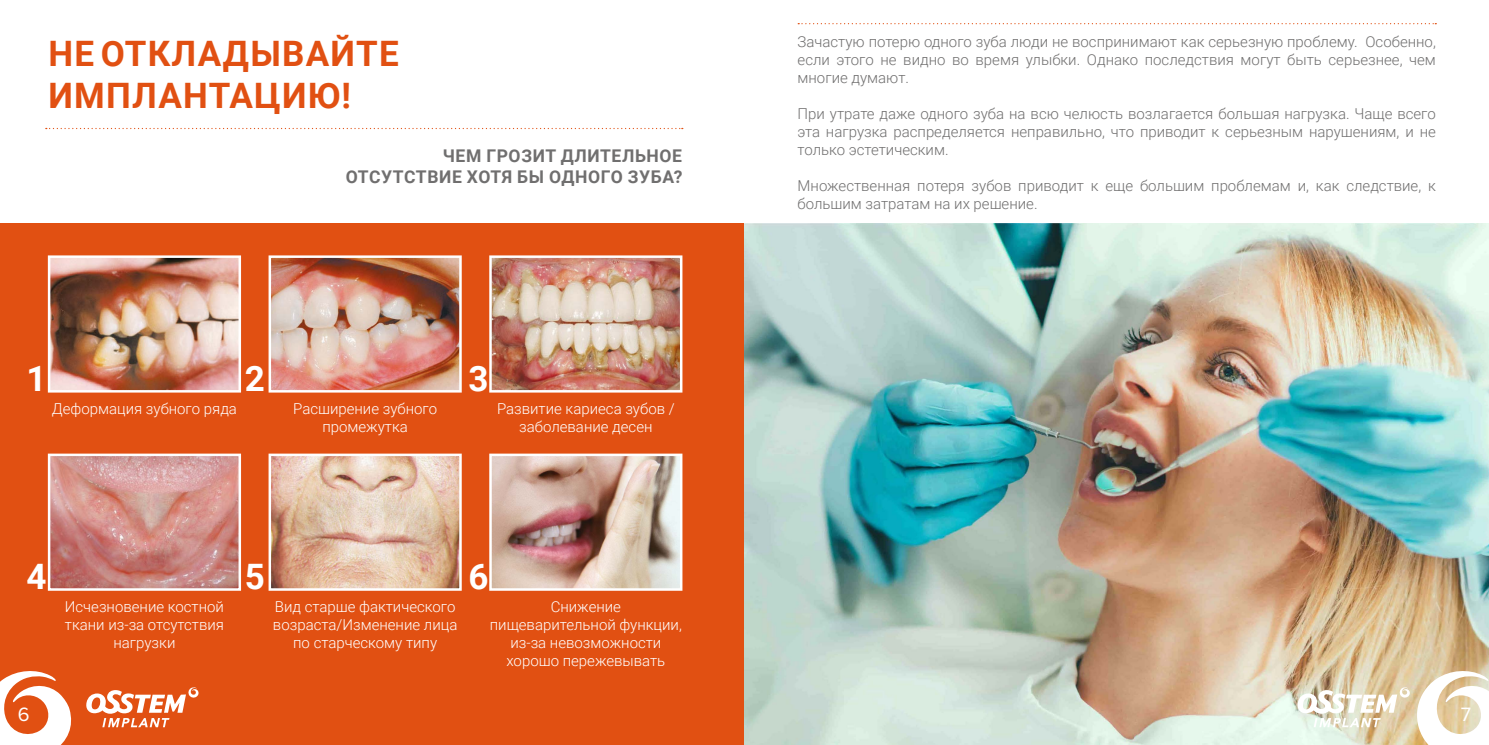
<style>
.page{position:relative;width:1489px;height:745px;background:#fff}
.page>*{position:absolute;margin:0;border:0;box-sizing:border-box;transform-origin:0 0}
.t1{font:700 35px/42px "Roboto";letter-spacing:.035em;color:#e15012}
.t2{font:700 35px "Roboto";color:#fff}
.t3{font:20px "Proxima Nova A";color:#fff}
.t4{font:700 17.5px/21px "Roboto";letter-spacing:.035em;color:#706f6f;text-align:right}
.t5{font:300 15px/18px "Roboto";color:#706f6f;text-align:justify}
.t6{font:300 15px/18px "Roboto";color:#fff;text-align:center}
</style>
<div class="page">
<div style="left:0;top:223px;width:744px;height:521px;background:#e15012"></div>
<img style="left:744px;top:223px;width:744px;height:521px">
<img style="left:51px;top:258px;width:187px;height:131px">
<div style="left:48px;top:255px;width:193px;height:137px;border:2px solid #fff"></div>
<img style="left:51px;top:456px;width:187px;height:131px">
<div style="left:48px;top:453px;width:193px;height:137px;border:2px solid #fff"></div>
<img style="left:271px;top:258px;width:188px;height:131px">
<div style="left:268px;top:255px;width:194px;height:137px;border:2px solid #fff"></div>
<img style="left:271px;top:456px;width:188px;height:131px">
<div style="left:268px;top:453px;width:194px;height:137px;border:2px solid #fff"></div>
<img style="left:492px;top:258px;width:187px;height:131px">
<div style="left:489px;top:255px;width:193px;height:137px;border:2px solid #fff"></div>
<img style="left:492px;top:456px;width:187px;height:131px">
<div style="left:489px;top:453px;width:193px;height:137px;border:2px solid #fff"></div>
<svg style="left:46px;top:128px;width:636px;height:1px"></svg>
<svg style="left:798px;top:23px;width:638px;height:1px"></svg>
<svg style="left:0;top:671px;width:72px;height:73px"></svg>
<svg style="left:86px;top:687px;width:113px;height:39px"></svg>
<svg style="left:1296px;top:668px;width:192px;height:76px"></svg>
<h1 class="t1" style="left:48px;top:31px;width:352px">НЕ ОТКЛАДЫВАЙТЕ<br>ИМПЛАНТАЦИЮ!</h1>
<p class="t4" style="left:346px;top:144px;width:338px">ЧЕМ ГРОЗИТ ДЛИТЕЛЬНОЕ<br>ОТСУТСТВИЕ ХОТЯ БЫ ОДНОГО ЗУБА?</p>
<h1 class="t2" style="left:26px;top:354px;width:22px">1</h1>
<p class="t6" style="left:52px;top:399px;width:186px">Деформация зубного ряда</p>
<h1 class="t2" style="left:245px;top:354px;width:22px">2</h1>
<p class="t6" style="left:293px;top:399px;width:145px">Расширение зубного промежутка</p>
<h1 class="t2" style="left:468px;top:354px;width:22px">3</h1>
<p class="t6" style="left:497px;top:399px;width:179px">Развитие кариеса зубов / заболевание десен</p>
<h1 class="t2" style="left:26px;top:551px;width:22px">4</h1>
<p class="t6" style="left:65px;top:596px;width:161px">Исчезновение костной ткани из-за отсутствия нагрузки</p>
<h1 class="t2" style="left:245px;top:551px;width:22px">5</h1>
<p class="t6" style="left:273px;top:596px;width:186px">Вид старше фактического возраста/Изменение лица по старческому типу</p>
<h1 class="t2" style="left:468px;top:551px;width:22px">6</h1>
<p class="t6" style="left:490px;top:596px;width:193px">Снижение пищеварительной функции, из-за невозможности хорошо пережевывать</p>
<p class="t5" style="left:797px;top:32px;width:639px">Зачастую потерю одного зуба люди не воспринимают как серьезную проблему. Особенно, если этого не видно во время улыбки. Однако последствия могут быть серьезнее, чем многие думают.</p>
<p class="t5" style="left:797px;top:104px;width:639px">При утрате даже одного зуба на всю челюсть возлагается большая нагрузка. Чаще всего эта нагрузка распределяется неправильно, что приводит к серьезным нарушениям, и не только эстетическим.</p>
<p class="t5" style="left:797px;top:176px;width:639px">Множественная потеря зубов приводит к еще большим проблемам и, как следствие, к большим затратам на их решение.</p>
<h2 class="t3" style="left:18px;top:702px;width:13px">6</h2>
<h2 class="t3" style="left:1460px;top:702px;width:12px">7</h2>
</div>
